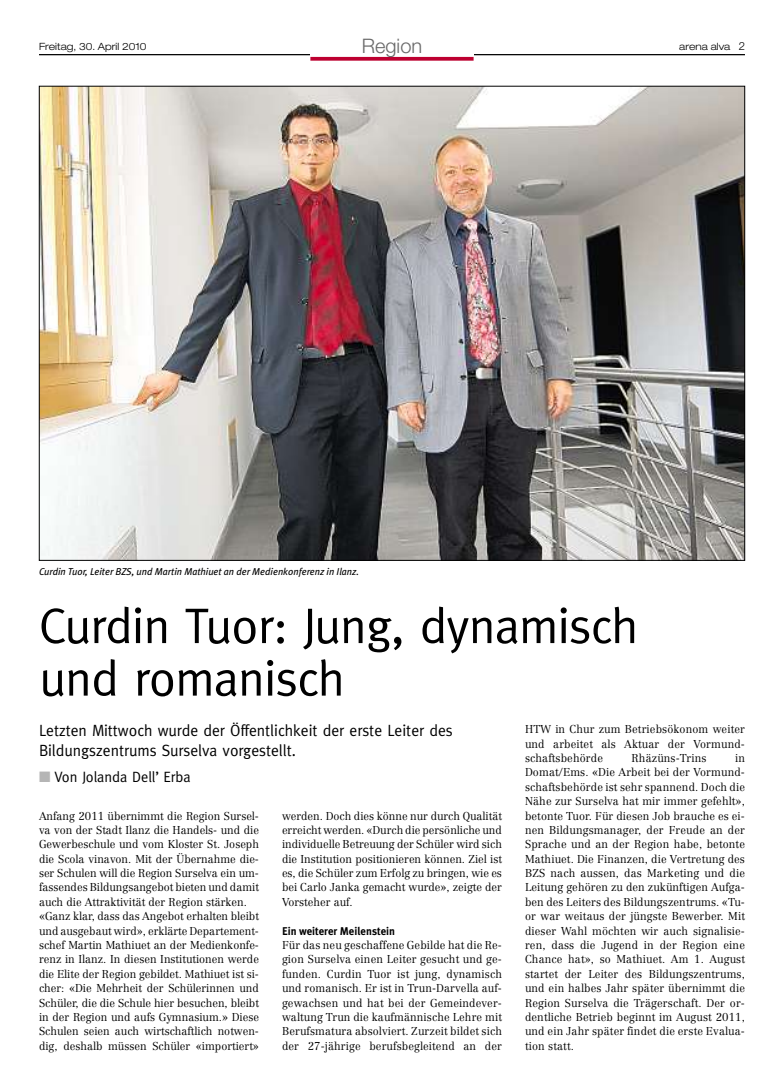
<style>
.page{position:relative;width:784px;height:1092px;background:#fff}
.page>*{position:absolute;margin:0;border:0;box-sizing:border-box;transform-origin:0 0}
.t1{font:50px/52.5px "Meta Normal OV GHVJWA";letter-spacing:-.015em;color:#000}
.t2{font:20px "Helvetica Neue Light OV FHVJWA";color:#696969}
.t3{font:16.25px/20px "Meta Normal OV GHVJWA";color:#000;scale:.96 1}
.t4{font:15px "Meta Normal OV GHVJWA";color:#000;scale:.96 1}
.t5{font:11.25px/14.4px "Centennial Light OV HHVJWA";color:#000;text-align:justify;scale:.96 1}
.t6{font:10px "Meta Plus Book Italic OV KHVJWA";color:#000}
.t7{font:10px "Helvetica Neue Light Ext OV EHVJWA";color:#000}
.s1{font-family:"Helvetica Neue Light OV FHVJWA";font-size:11.25px}
.s2{color:#b5b5b5}
.s3{font-family:"Meta Plus Bold Roman OV IHVJWA"}
</style>
<div class="page">
<hr style="left:39px;top:54px;width:705px;height:1px;background:#000">
<div style="left:310px;top:39px;width:163px;height:26px;background:#fff"></div>
<svg style="left:310px;top:57px;width:163px;height:4px"></svg>
<img style="left:41px;top:88px;width:701px;height:470px">
<p class="t7" style="left:39px;top:41px;width:109px">Freitag, 30. April 2010</p>
<p class="t2" style="left:361px;top:35px;width:62px">Region</p>
<p class="t7" style="left:678px;top:41px;width:67px">arena alva <span class="s1">2</span></p>
<p class="t6" style="left:39px;top:565px;width:321px">Curdin Tuor, Leiter BZS, und Martin Mathiuet an der Medienkonferenz in Ilanz.</p>
<p class="t1" style="left:39px;top:599px;width:600px">Curdin Tuor: Jung, dynamisch und romanisch</p>
<p class="t3" style="left:39px;top:720px;width:432px">Letzten Mittwoch wurde der Öffentlichkeit der erste Leiter des<br>Bildungszentrums Surselva vorgestellt.</p>
<p class="t4" style="left:39px;top:768px;width:159px"><span class="s2">■</span> Von Jolanda Dell’ Erba</p>
<p class="t5" style="left:39px;top:808px;width:230px;text-align:left">Anfang 2011 übernimmt die Region Sursel&shy;va von der Stadt Ilanz die Handels- und die Gewerbeschule und vom Kloster St. Joseph die Scola vinavon. Mit der Übernahme die&shy;ser Schulen will die Region Surselva ein um&shy;fassendes Bildungsangebot bieten und damit auch die Attraktivität der Region stärken. «Ganz klar, dass das Angebot erhalten bleibt und ausgebaut wird», erklärte Departement&shy;schef Martin Mathiuet an der Medienkonfe&shy;renz in Ilanz. In diesen Institutionen werde die Elite der Region gebildet. Mathiuet ist si&shy;cher: «Die Mehrheit der Schülerinnen und Schüler, die die Schule hier besuchen, bleibt in der Region und aufs Gymnasium.» Diese Schulen seien auch wirtschaftlich notwen&shy;dig, deshalb müssen Schüler «importiert»</p>
<p class="t5" style="left:282px;top:808px;width:230px">werden. Doch dies könne nur durch Qualität erreicht werden. «Durch die persönliche und individuelle Betreuung der Schüler wird sich die Institution positionieren können. Ziel ist es, die Schüler zum Erfolg zu bringen, wie es bei Carlo Janka gemacht wurde», zeigte der Vorsteher auf.</p>
<p class="t5" style="left:282px;top:923px;width:230px;text-align:left"><span class="s3">Ein weiterer Meilenstein<br></span>Für das neu geschaffene Gebilde hat die Re&shy;gion Surselva einen Leiter gesucht und ge&shy;funden. Curdin Tuor ist jung, dynamisch und romanisch. Er ist in Trun-Darvella auf&shy;gewachsen und hat bei der Gemeindever&shy;waltung Trun die kaufmännische Lehre mit Berufsmatura absolviert. Zurzeit bildet sich der 27-jährige berufsbegleitend an der</p>
<p class="t5" style="left:524px;top:722px;width:230px">HTW in Chur zum Betriebsökonom weiter und arbeitet als Aktuar der Vormund&shy;schaftsbehörde</p>
<p class="t5" style="left:631px;top:750px;width:79px">Rhäzüns-Trins</p>
<p class="t5" style="left:524px;top:750px;width:230px;text-indent:210px">in Domat/Ems. «Die Arbeit bei der Vormund&shy;schaftsbehörde ist sehr spannend. Doch die Nähe zur Surselva hat mir immer gefehlt», betonte Tuor. Für diesen Job brauche es ei&shy;nen Bildungsmanager, der Freude an der Sprache und an der Region habe, betonte Mathiuet. Die Finanzen, die Vertretung des BZS nach aussen, das Marketing und die Leitung gehören zu den zukünftigen Aufga&shy;ben des Leiters des Bildungszentrums. «Tu&shy;or war weitaus der jüngste Bewerber. Mit dieser Wahl möchten wir auch signalisie&shy;ren, dass die Jugend in der Region eine Chance hat», so Mathiuet. Am 1. August startet der Leiter des Bildungszentrums, und ein halbes Jahr später übernimmt die Region Surselva die Trägerschaft. Der or&shy;dentliche Betrieb beginnt im August 2011, und ein Jahr später findet die erste Evalua&shy;tion statt.</p>
</div>
